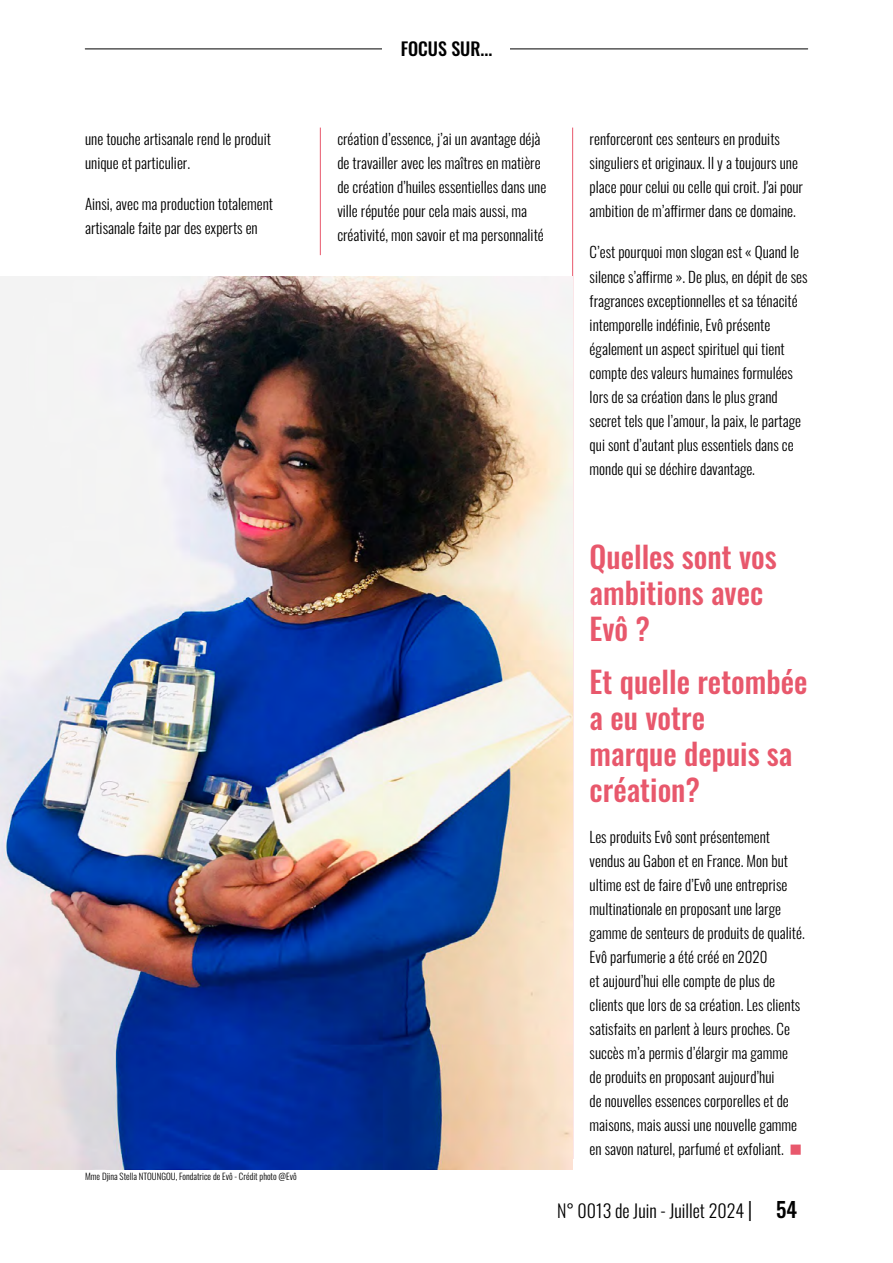
<style>
.page{position:relative;width:893px;height:1263px;background:#fff}
.page>*{position:absolute;margin:0;border:0;box-sizing:border-box;transform-origin:0 0}
.t1{font:500 30px/36px "Oswald";color:#e8586c}
.t2{font:300 18px "Oswald";color:#000}
.t3{font:500 18px "Oswald";color:#000}
.t4{font:300 15px/24px "Oswald";color:#000}
.t5{font:300 9px "Oswald";color:#000}
.s1{font-size:21px}
.s2{font-weight:500;font-size:21px}
</style>
<div class="page">
<hr style="left:85px;top:49px;width:723px;height:1px;background:#000">
<div style="left:383px;top:27px;width:127px;height:38px;background:#fff"></div>
<hr style="left:320px;top:128px;width:1px;height:127px;background:#e8586c">
<hr style="left:572px;top:128px;width:1px;height:1031px;background:#e8586c">
<img style="left:0;top:276px;width:573px;height:893px">
<p class="t4" style="left:85px;top:126px;width:187px">une touche artisanale rend le produit unique et particulier.</p>
<p class="t4" style="left:85px;top:191px;width:190px">Ainsi, avec ma production totalement artisanale faite par des experts en</p>
<p class="t5" style="left:85px;top:1168px;width:213px">Mme Djina Stella NTOUNGOU, Fondatrice de Evô - Crédit photo @Evô</p>
<p class="t3" style="left:401px;top:40px;width:93px">FOCUS SUR...</p>
<p class="t4" style="left:337px;top:126px;width:210px">création d’essence, j’ai un avantage déjà de travailler avec les maîtres en matière de création d’huiles essentielles dans une ville réputée pour cela mais aussi, ma créativité, mon savoir et ma personnalité</p>
<p class="t4" style="left:590px;top:126px;width:215px">renforceront ces senteurs en produits singuliers et originaux. Il y a toujours une place pour celui ou celle qui croit. J'ai pour ambition de m’affirmer dans ce domaine.</p>
<p class="t4" style="left:590px;top:239px;width:219px">C’est pourquoi mon slogan est « Quand le silence s’affirme ». De plus, en dépit de ses fragrances exceptionnelles et sa ténacité intemporelle indéfinie, Evô présente également un aspect spirituel qui tient compte des valeurs humaines formulées lors de sa création dans le plus grand secret tels que l’amour, la paix, le partage qui sont d’autant plus essentiels dans ce monde qui se déchire davantage.</p>
<h1 class="t1" style="left:590px;top:540px;width:189px">Quelles sont vos ambitions avec<br>Evô ?</h1>
<h1 class="t1" style="left:590px;top:665px;width:219px">Et quelle retombée a eu votre<br>marque depuis sa création?</h1>
<p class="t4" style="left:590px;top:823px;width:217px">Les produits Evô sont présentement vendus au Gabon et en France. Mon but ultime est de faire d’Evô une entreprise multinationale en proposant une large gamme de senteurs de produits de qualité.<br>Evô parfumerie a été créé en 2020<br>et aujourd’hui elle compte de plus de clients que lors de sa création. Les clients satisfaits en parlent à leurs proches. Ce succès m’a permis d’élargir ma gamme<br>de produits en proposant aujourd’hui<br>de nouvelles essences corporelles et de maisons, mais aussi une nouvelle gamme en savon naturel, parfumé et exfoliant.</p>
<p class="t2" style="left:557px;top:1195px;width:242px">N° 0013 de Juin - Juillet 2024 <span class="s1">|</span> <span class="s2">54</span></p>
</div>
